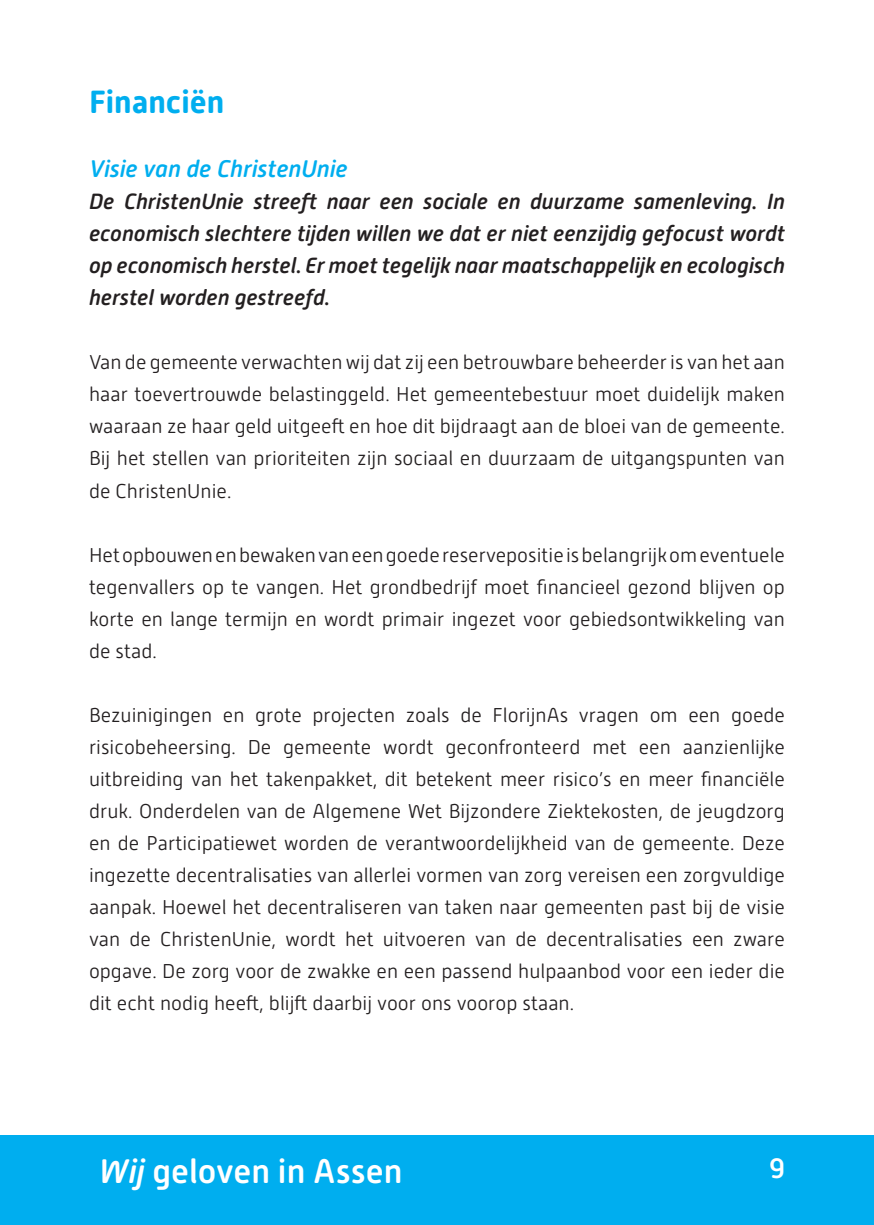
<style>
.page{position:relative;width:874px;height:1225px;background:#fff}
.page>*{position:absolute;margin:0;border:0;box-sizing:border-box;transform-origin:0 0}
.t1{font:500 34px "Alwyn New Rounded";color:#fff}
.Kopjes_H1{font:700 32px "Alwyn New Rounded";color:#00aeef}
.t2{font:500 28px "Alwyn New Rounded";color:#fff}
.Kopjes_H2{font:italic 500 24px "Alwyn New Rounded";color:#00aeef}
.Introductietekst{font:italic 500 22px/32px "Alwyn New Rounded";color:#231f20;text-align:justify}
.t3{font:300 20px/32px "Alwyn New Rounded";color:#231f20;text-align:justify}
.s1{font-style:italic}
</style>
<div class="page">
<div style="left:0;top:1136px;width:873px;height:89px;background:#00aeef"></div>
<p class="Kopjes_H1" style="left:89px;top:84px;width:137px">Financiën</p>
<p class="Kopjes_H2" style="left:89px;top:155px;width:260px">Visie van de ChristenUnie</p>
<p class="Introductietekst" style="left:89px;top:186px;width:697px">De ChristenUnie streeft naar een sociale en duurzame samenleving. In economisch slechtere tijden willen we dat er niet eenzijdig gefocust wordt op economisch herstel. Er moet tegelijk naar maatschappelijk en ecologisch herstel worden gestreefd.</p>
<p class="t3" style="left:89px;top:347px;width:697px">Van de gemeente verwachten wij dat zij een betrouwbare beheerder is van het aan haar toevertrouwde belastinggeld. Het gemeentebestuur moet duidelijk maken waaraan ze haar geld uitgeeft en hoe dit bijdraagt aan de bloei van de gemeente.<br>Bij het stellen van prioriteiten zijn sociaal en duurzaam de uitgangspunten van de ChristenUnie.</p>
<p class="t3" style="left:89px;top:539px;width:697px">Het opbouwen en bewaken van een goede reservepositie is belangrijk om eventuele tegenvallers op te vangen. Het grondbedrijf moet financieel gezond blijven op korte en lange termijn en wordt primair ingezet voor gebiedsontwikkeling van de stad.</p>
<p class="t3" style="left:89px;top:699px;width:697px">Bezuinigingen en grote projecten zoals de FlorijnAs vragen om een goede risicobeheersing. De gemeente wordt geconfronteerd met een aanzienlijke uitbreiding van het takenpakket, dit betekent meer risico’s en meer financiële druk. Onderdelen van de Algemene Wet Bijzondere Ziektekosten, de jeugdzorg en de Participatiewet worden de verantwoordelijkheid van de gemeente. Deze ingezette decentralisaties van allerlei vormen van zorg vereisen een zorgvuldige aanpak. Hoewel het decentraliseren van taken naar gemeenten past bij de visie van de ChristenUnie, wordt het uitvoeren van de decentralisaties een zware opgave. De zorg voor de zwakke en een passend hulpaanbod voor een ieder die dit echt nodig heeft, blijft daarbij voor ons voorop staan.</p>
<h1 class="t1" style="left:98px;top:1151px;width:305px"><span class="s1">Wij</span> geloven in Assen</h1>
<h3 class="t2" style="left:768px;top:1152px;width:17px">9</h3>
</div>
